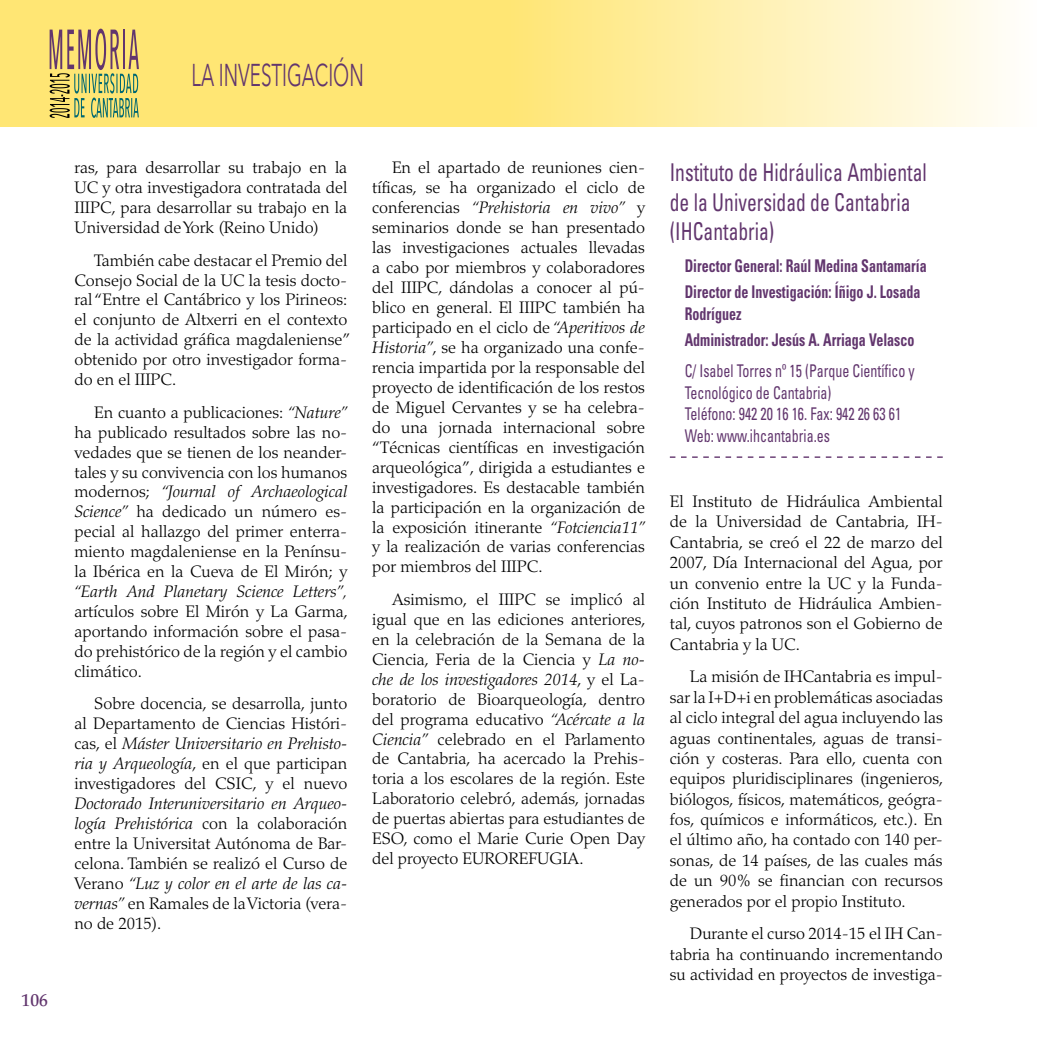
<style>
.page{position:relative;width:1042px;height:1042px;background:#fff}
.page>*{position:absolute;margin:0;border:0;box-sizing:border-box;transform-origin:0 0}
.t1{font:31.5px "Avenir Next";color:#62366e;scale:.6 1}
.t2{font:condensed 24.5px/29.8px "Univers";color:#62366e;scale:.8 1}
.t3{font:700 condensed 17.5px/26.4px "Univers";color:#62366e;scale:.8 1}
.t4{font:condensed 17.5px/21.3px "Univers";color:#62366e;scale:.8 1}
.t5{font:500 17.5px "Palatino";color:#62366e}
.t6{font:300 16.62px/19.9px "Palatino";color:#000;text-align:justify}
.t7{font:italic 300 16.62px "Palatino";color:#000}
.s1{font-style:italic}
</style>
<div class="page">
<svg style="left:0;top:0;width:1002px;height:127px;background:#feeb95"></svg>
<svg style="left:50px;top:29px;width:89px;height:89px;background:#bfb26e"></svg>
<svg style="left:670px;top:456px;width:273px;height:2px"></svg>
<h1 class="t1" style="left:191px;top:48px;width:289px">LA INVESTIGACIÓN</h1>
<p class="t5" style="left:22px;top:989px;width:28px">106</p>
<p class="t6" style="left:74px;top:158px;width:274px">ras, para desarrollar su trabajo en la UC y otra investigadora contratada del IIIPC, para desarrollar su trabajo en la Universidad de York (Reino Unido)</p>
<p class="t6" style="left:74px;top:250px;width:278px;text-align:left;text-indent:20px">También cabe destacar el Premio del Consejo Social de la UC la tesis docto&shy;ral “Entre el Cantábrico y los Pirineos: el conjunto de Altxerri en el contexto de la actividad gráfica magdaleniense” obtenido por otro investigador forma&shy;do en el IIIPC.</p>
<p class="t6" style="left:74px;top:402px;width:274px;text-indent:20px">En cuanto a publicaciones: <span class="s1">“Nature” </span>ha publicado resultados sobre las no&shy;vedades que se tienen de los neander&shy;tales y su convivencia con los humanos modernos; <span class="s1">“Journal of Archaeological Science”</span> ha dedicado un número es&shy;pecial al hallazgo del primer enterra&shy;miento magdaleniense en la Penínsu&shy;la Ibérica en la Cueva de El Mirón; y</p>
<p class="t7" style="left:74px;top:582px;width:274px">“Earth And Planetary Science Letters”,</p>
<p class="t6" style="left:74px;top:602px;width:275px">artículos sobre El Mirón y La Garma, aportando información sobre el pasa&shy;do prehistórico de la región y el cambio climático.</p>
<p class="t6" style="left:74px;top:694px;width:274px;text-indent:20px">Sobre docencia, se desarrolla, junto al Departamento de Ciencias Históri&shy;cas, el <span class="s1">Máster Universitario en Prehisto&shy;ria y Arqueología</span>, en el que participan investigadores del CSIC, y el nuevo</p>
<p class="t6" style="left:74px;top:794px;width:274px"><span class="s1">Doctorado Interuniversitario en Arqueo&shy;logía Prehistórica</span> con la colaboración entre la Universitat Autónoma de Bar&shy;celona. También se realizó el Curso de Verano <span class="s1">“Luz y color en el arte de las ca&shy;vernas”</span> en Ramales de la Victoria (vera&shy;no de 2015).</p>
<p class="t6" style="left:372px;top:158px;width:274px;text-indent:20px">En el apartado de reuniones cien&shy;tíficas, se ha organizado el ciclo de conferencias <span class="s1">“Prehistoria en vivo”</span> y seminarios donde se han presentado las investigaciones actuales llevadas a cabo por miembros y colaboradores del IIIPC, dándolas a conocer al pú&shy;blico en general. El IIIPC también ha participado en el ciclo de <span class="s1">“Aperitivos de Historia”</span>, se ha organizado una confe&shy;rencia impartida por la responsable del proyecto de identificación de los restos de Miguel Cervantes y se ha celebra&shy;do una jornada internacional sobre “Técnicas científicas en investigación arqueológica”, dirigida a estudiantes e investigadores. Es destacable también la participación en la organización de la exposición itinerante <span class="s1">“Fotciencia11” </span>y la realización de varias conferencias por miembros del IIIPC.</p>
<p class="t6" style="left:372px;top:589px;width:275px;text-indent:20px">Asimismo, el IIIPC se implicó al igual que en las ediciones anteriores, en la celebración de la Semana de la Ciencia, Feria de la Ciencia y <span class="s1">La no&shy;che de los investigadores 2014</span>, y el La&shy;boratorio de Bioarqueología, dentro del programa educativo <span class="s1">“Acércate a la Ciencia”</span> celebrado en el Parlamento de Cantabria, ha acercado la Prehis&shy;toria a los escolares de la región. Este Laboratorio celebró, además, jornadas de puertas abiertas para estudiantes de ESO, como el Marie Curie Open Day del proyecto EUROREFUGIA.</p>
<h2 class="t2" style="left:670px;top:157px;width:323px">Instituto de Hidráulica Ambiental de la Universidad de Cantabria (IHCantabria)</h2>
<p class="t3" style="left:685px;top:252px;width:304px">Director General: Raúl Medina Santamaría<br>Director de Investigación: Íñigo J. Losada</p>
<p class="t3" style="left:685px;top:300px;width:289px">Rodríguez<br>Administrador: Jesús A. Arriaga Velasco</p>
<p class="t4" style="left:685px;top:360px;width:289px">C/ Isabel Torres nº 15 (Parque Científico y Tecnológico de Cantabria)<br>Teléfono: 942 20 16 16. Fax: 942 26 63 61<br>Web: www.ihcantabria.es</p>
<p class="t6" style="left:670px;top:491px;width:274px">El Instituto de Hidráulica Ambiental de la Universidad de Cantabria, IH-Cantabria, se creó el 22 de marzo del 2007, Día Internacional del Agua, por un convenio entre la UC y la Funda&shy;ción Instituto de Hidráulica Ambien&shy;tal, cuyos patronos son el Gobierno de Cantabria y la UC.</p>
<p class="t6" style="left:670px;top:667px;width:275px;text-indent:20px">La misión de IHCantabria es impul&shy;sar la I+D+i en problemáticas asociadas al ciclo integral del agua incluyendo las aguas continentales, aguas de transi&shy;ción y costeras. Para ello, cuenta con equipos pluridisciplinares (ingenieros, biólogos, físicos, matemáticos, geógra&shy;fos, químicos e informáticos, etc.). En el último año, ha contado con 140 per&shy;sonas, de 14 países, de las cuales más de un 90% se financian con recursos generados por el propio Instituto.</p>
<p class="t6" style="left:670px;top:924px;width:274px;text-indent:20px">Durante el curso 2014-15 el IH Can&shy;tabria ha continuando incrementando su actividad en proyectos de investiga-</p>
</div>
